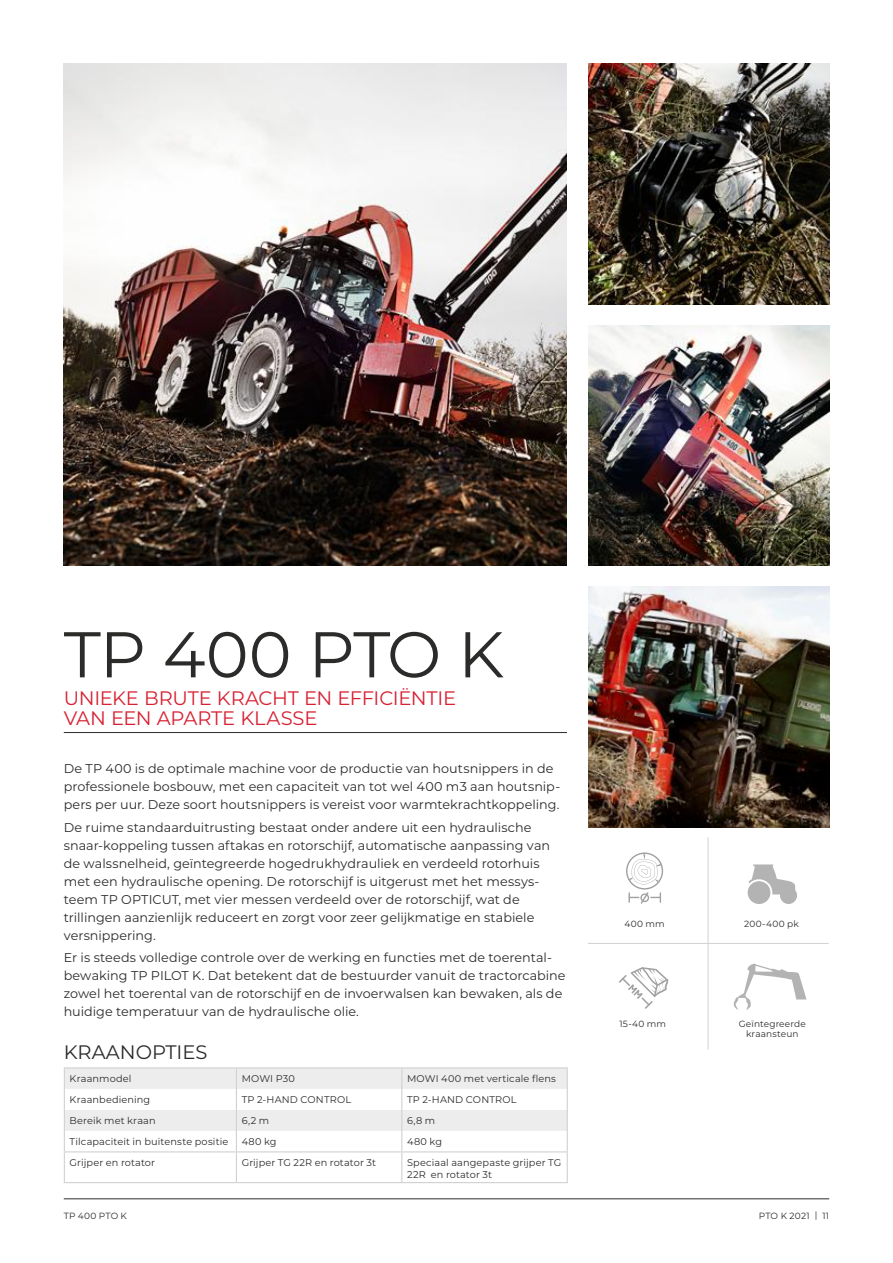
<style>
.page{position:relative;width:893px;height:1263px;background:#fff}
.page>*{position:absolute;margin:0;border:0;box-sizing:border-box;transform-origin:0 0}
.t1{font:64.5px "Montserrat";letter-spacing:-.02em;color:#2b2b2a}
.t2{font:19.5px/19.5px "Montserrat";letter-spacing:-.015em;color:#d72132}
.t3{font:19.5px "Montserrat";color:#2b2b2a}
.t4{font:12.75px/18px "Montserrat";color:#2b2b2a}
.t5{font:9.75px/11.2px "Montserrat";letter-spacing:.01em;color:#2b2b2a}
.t6{font:9px/10.5px "Montserrat";letter-spacing:.02em;color:#2b2b2a;text-align:center}
</style>
<div class="page">
<img style="left:64px;top:64px;width:503px;height:502px">
<img style="left:589px;top:325px;width:240px;height:241px">
<img style="left:588px;top:587px;width:241px;height:240px">
<img style="left:589px;top:64px;width:240px;height:240px">
<hr style="left:64px;top:1198px;width:765px;height:1px;background:#2b2b2a">
<hr style="left:64px;top:732px;width:503px;height:1px;background:#2b2b2a">
<svg style="left:619px;top:967px;width:49px;height:42px"></svg>
<svg style="left:626px;top:852px;width:37px;height:52px"></svg>
<svg style="left:748px;top:864px;width:49px;height:40px"></svg>
<hr style="left:588px;top:943px;width:241px;height:1px;background:#d1d1d1">
<hr style="left:708px;top:837px;width:1px;height:212px;background:#d1d1d1">
<svg style="left:733px;top:964px;width:73px;height:46px"></svg>
<svg style="left:65px;top:1152px;width:502px;height:30px"></svg>
<svg style="left:64px;top:1068px;width:504px;height:83px"></svg>
<hr style="left:64px;top:1067px;width:172px;height:1px;background:#d1d1d1">
<hr style="left:236px;top:1067px;width:166px;height:1px;background:#d1d1d1">
<hr style="left:402px;top:1067px;width:166px;height:1px;background:#d1d1d1">
<hr style="left:64px;top:1151px;width:172px;height:1px;background:#d1d1d1">
<hr style="left:64px;top:1152px;width:1px;height:30px;background:#d1d1d1">
<hr style="left:64px;top:1182px;width:172px;height:1px;background:#d1d1d1">
<hr style="left:236px;top:1151px;width:166px;height:1px;background:#d1d1d1">
<hr style="left:236px;top:1152px;width:1px;height:30px;background:#d1d1d1">
<hr style="left:236px;top:1182px;width:166px;height:1px;background:#d1d1d1">
<hr style="left:402px;top:1151px;width:166px;height:1px;background:#d1d1d1">
<hr style="left:401px;top:1152px;width:1px;height:30px;background:#d1d1d1">
<hr style="left:567px;top:1152px;width:1px;height:30px;background:#d1d1d1">
<hr style="left:402px;top:1182px;width:166px;height:1px;background:#d1d1d1">
<h1 class="t1" style="left:64px;top:610px;width:442px">TP 400 PTO K</h1>
<h2 class="t2" style="left:64px;top:688px;width:394px">UNIEKE BRUTE KRACHT EN EFFICIËNTIE<br>VAN EEN APARTE KLASSE</h2>
<p class="t4" style="left:64px;top:759px;width:498px">De TP 400 is de optimale machine voor de productie van houtsnippers in de professionele bosbouw, met een capaciteit van tot wel 400 m3 aan houtsnip&shy;pers per uur. Deze soort houtsnippers is vereist voor warmtekrachtkoppeling.</p>
<p class="t4" style="left:64px;top:817px;width:488px">De ruime standaarduitrusting bestaat onder andere uit een hydraulische snaar-koppeling tussen aftakas en rotorschijf, automatische aanpassing van de walssnelheid, geïntegreerde hogedrukhydrauliek en verdeeld rotorhuis met een hydraulische opening. De rotorschijf is uitgerust met het messys&shy;teem TP OPTICUT, met vier messen verdeeld over de rotorschijf, wat de trillingen aanzienlijk reduceert en zorgt voor zeer gelijkmatige en stabiele versnippering.</p>
<p class="t4" style="left:64px;top:948px;width:503px">Er is steeds volledige controle over de werking en functies met de toerental&shy;bewaking TP PILOT K. Dat betekent dat de bestuurder vanuit de tractorcabine zowel het toerental van de rotorschijf en de invoerwalsen kan bewaken, als de huidige temperatuur van de hydraulische olie.</p>
<h2 class="t3" style="left:64px;top:1038px;width:145px">KRAANOPTIES</h2>
<p class="t5" style="left:70px;top:1073px;width:63px">Kraanmodel</p>
<p class="t5" style="left:242px;top:1073px;width:55px">MOWI P30</p>
<p class="t5" style="left:407px;top:1073px;width:150px">MOWI 400 met verticale flens</p>
<p class="t5" style="left:70px;top:1094px;width:82px">Kraanbediening</p>
<p class="t5" style="left:242px;top:1094px;width:111px">TP 2-HAND CONTROL</p>
<p class="t5" style="left:407px;top:1094px;width:111px">TP 2-HAND CONTROL</p>
<p class="t5" style="left:70px;top:1115px;width:87px">Bereik met kraan</p>
<p class="t5" style="left:242px;top:1115px;width:29px">6,2 m</p>
<p class="t5" style="left:407px;top:1115px;width:29px">6,8 m</p>
<p class="t5" style="left:70px;top:1136px;width:160px">Tilcapaciteit in buitenste positie</p>
<p class="t5" style="left:242px;top:1136px;width:36px">480 kg</p>
<p class="t5" style="left:407px;top:1136px;width:36px">480 kg</p>
<p class="t5" style="left:70px;top:1157px;width:87px">Grijper en rotator</p>
<p class="t5" style="left:242px;top:1157px;width:136px">Grijper TG 22R en rotator 3t</p>
<p class="t5" style="left:407px;top:1157px;width:156px">Speciaal aangepaste grijper TG<br>22R en rotator 3t</p>
<p class="t6" style="left:624px;top:918px;width:42px">400 mm</p>
<p class="t6" style="left:619px;top:1018px;width:48px">15-40 mm</p>
<p class="t6" style="left:744px;top:918px;width:56px">200-400 pk</p>
<p class="t6" style="left:739px;top:1018px;width:69px">Geïntegreerde kraansteun</p>
<p class="t6" style="left:64px;top:1210px;width:65px">TP 400 PTO K</p>
<p class="t6" style="left:759px;top:1210px;width:72px">PTO K 2021 | 11</p>
</div>
